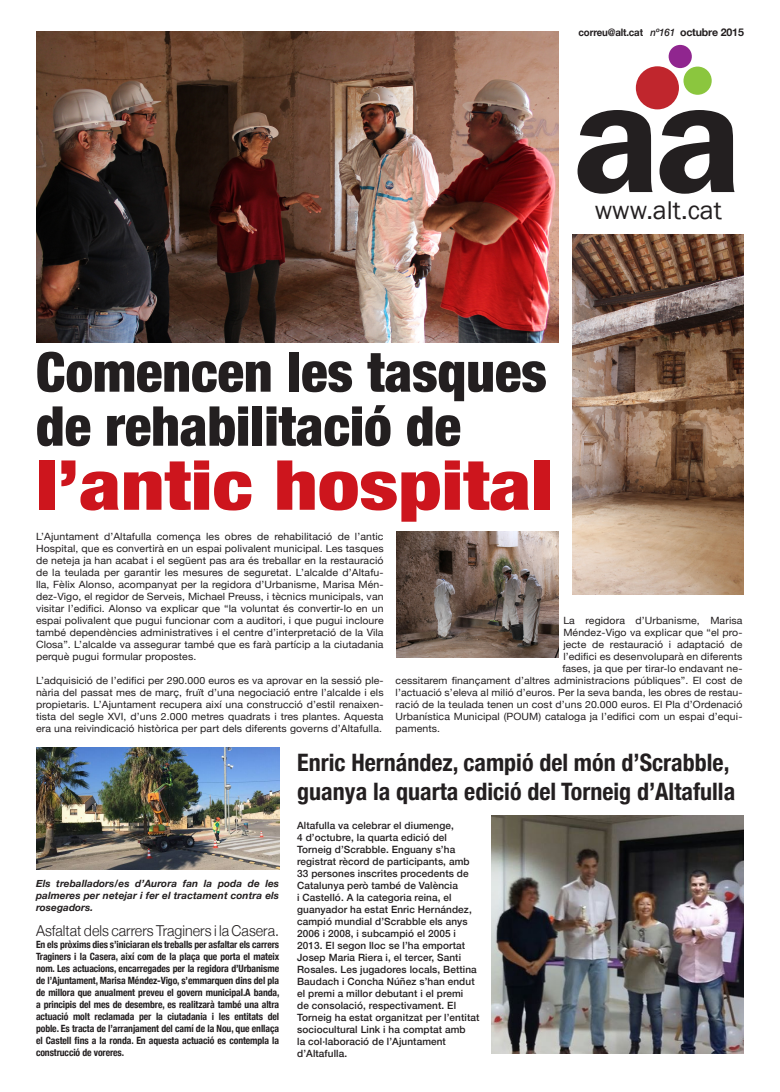
<style>
.page{position:relative;width:780px;height:1092px;background:#fff}
.page>*{position:absolute;margin:0;border:0;box-sizing:border-box;transform-origin:0 0}
.t1{font:600 162.9px "Franklin Gothic";color:#231f20}
.t2{font:900 condensed 69px "Helvetica Neue";color:#cd151d;scale:1.21 1}
.t3{font:900 condensed 55px "Helvetica Neue";color:#231f20}
.t4{font:26.3px "Franklin Gothic";color:#231f20}
.t5{font:700 condensed 24px/29px "Helvetica Neue";color:#231f20}
.t6{font:300 15px "Helvetica Neue";color:#231f20;scale:.95 1}
.t7{font:700 10.3px "Helvetica Neue";letter-spacing:-.015em;color:#231f20;scale:.94 1}
.t8{font:10px/12px "Helvetica Neue";letter-spacing:.01em;color:#231f20;text-align:justify;scale:1.05 1}
.t9{font:500 10px/12px "Helvetica Neue";letter-spacing:.01em;color:#231f20}
.t10{font:700 condensed 10px/12px "Helvetica Neue";letter-spacing:-.01em;color:#231f20;text-align:justify}
.t11{font:italic 700 10px/12px "Helvetica Neue";letter-spacing:.01em;color:#231f20;text-align:justify}
.s1{font-weight:500;font-style:italic}
.s2{font-size:10.6px}
</style>
<div class="page">
<div style="left:668px;top:45px;width:23px;height:23px;background:#90268f;border-radius:50%"></div>
<div style="left:635px;top:66px;width:44px;height:43px;background:#c0262d;border-radius:50%"></div>
<div style="left:683px;top:67px;width:28px;height:28px;background:#8bc63e;border-radius:50%"></div>
<img style="left:396px;top:531px;width:162px;height:126px">
<img style="left:36px;top:32px;width:522px;height:310px">
<img style="left:573px;top:234px;width:171px;height:360px">
<img style="left:36px;top:747px;width:243px;height:122px">
<img style="left:491px;top:815px;width:253px;height:238px">
<p class="t7" style="left:578px;top:24px;width:177px">correu@alt.cat <span class="s1">nº161</span> <span class="s2">octubre 2015</span></p>
<p class="t1" style="left:572px;top:37px;width:172px">aa</p>
<p class="t4" style="left:594px;top:194px;width:129px">www.alt.cat</p>
<p class="t3" style="left:36px;top:327px;width:512px">Comencen les tasques</p>
<p class="t3" style="left:36px;top:381px;width:426px">de rehabilitació de</p>
<p class="t2" style="left:36px;top:428px;width:428px">l’antic hospital</p>
<p class="t8" style="left:36px;top:531px;width:332px">L’Ajuntament d’Altafulla comença les obres de rehabilitació de l’antic Hospital, que es convertirà en un espai polivalent municipal. Les tasques de neteja ja han acabat i el següent pas ara és treballar en la restauració de la teulada per garantir les mesures de seguretat. L’alcalde d’Altafu&shy;lla, Fèlix Alonso, acompanyat per la regidora d’Urbanisme, Marisa Mén&shy;dez-Vigo, el regidor de Serveis, Michael Preuss, i tècnics municipals, van visitar l’edifici. Alonso va explicar que “la voluntat és convertir-lo en un espai polivalent que pugui funcionar com a auditori, i que pugui incloure també dependències administratives i el centre d’interpretació de la Vila Closa”. L’alcalde va assegurar també que es farà partícip a la ciutadania perquè pugui formular propostes.</p>
<p class="t8" style="left:36px;top:675px;width:332px">L’adquisició de l’edifici per 290.000 euros es va aprovar en la sessió ple&shy;nària del passat mes de març, fruït d’una negociació entre l’alcalde i els propietaris. L’Ajuntament recupera així una construcció d’estil renaixen&shy;tista del segle XVI, d’uns 2.000 metres quadrats i tres plantes. Aquesta era una reivindicació històrica per part dels diferents governs d’Altafulla.</p>
<p class="t8" style="left:563px;top:615px;width:172px">La regidora d’Urbanisme, Marisa</p>
<p class="t8" style="left:563px;top:627px;width:172px">Méndez-Vigo va explicar que “el pro-</p>
<p class="t8" style="left:563px;top:639px;width:172px">jecte de restauració i adaptació de</p>
<p class="t8" style="left:563px;top:651px;width:172px">l’edifici es desenvoluparà en diferents</p>
<p class="t8" style="left:562px;top:663px;width:173px">fases, ja que per tirar-lo endavant ne-</p>
<p class="t8" style="left:395px;top:675px;width:332px">cessitarem finançament d’altres administracions públiques”. El cost de</p>
<p class="t8" style="left:395px;top:687px;width:332px">l’actuació s’eleva al milió d’euros. Per la seva banda, les obres de restau-</p>
<p class="t8" style="left:395px;top:699px;width:332px">ració de la teulada tenen un cost d’uns 20.000 euros. El Pla d’Ordenació</p>
<p class="t8" style="left:395px;top:711px;width:332px">Urbanística Municipal (POUM) cataloga ja l’edifici com un espai d’equi-</p>
<p class="t8" style="left:395px;top:723px;width:44px">paments.</p>
<p class="t11" style="left:36px;top:877px;width:245px">Els treballadors/es d’Aurora fan la poda de les palmeres per netejar i fer el tractament contra els rosegadors.</p>
<p class="t6" style="left:36px;top:918px;width:257px">Asfaltat dels carrers Traginers i la Casera.</p>
<p class="t10" style="left:36px;top:937px;width:245px">En els pròxims dies s’iniciaran els treballs per asfaltar els carrers Traginers i la Casera, així com de la plaça que porta el mateix nom. Les actuacions, encarregades per la regidora d’Urbanisme de l’Ajuntament, Marisa Méndez-Vigo, s’emmarquen dins del pla de millora que anualment preveu el govern municipal.A banda, a principis del mes de desembre, es realitzarà també una altra actuació molt reclamada per la ciutadania i les entitats del poble. Es tracta de l’arranjament del camí de la Nou, que enllaça el Castell fins a la ronda. En aquesta actuació es contempla la construcció de voreres.</p>
<p class="t5" style="left:297px;top:745px;width:439px">Enric Hernández, campió del món d’Scrabble, guanya la quarta edició del Torneig d’Altafulla</p>
<p class="t9" style="left:297px;top:818px;width:184px">Altafulla va celebrar el diumenge,<br>4 d’octubre, la quarta edició del Torneig d’Scrabble. Enguany s’ha registrat rècord de participants, amb 33 persones inscrites procedents de Catalunya però també de València<br>i Castelló. A la categoria reina, el guanyador ha estat Enric Hernández, campió mundial d’Scrabble els anys 2006 i 2008, i subcampió el 2005 i 2013. El segon lloc se l’ha emportat Josep Maria Riera i, el tercer, Santi Rosales. Les jugadores locals, Bettina Baudach i Concha Núñez s’han endut el premi a millor debutant i el premi<br>de consolació, respectivament. El Torneig ha estat organitzat per l’entitat sociocultural Link i ha comptat amb<br>la col·laboració de l’Ajuntament d’Altafulla.</p>
</div>
